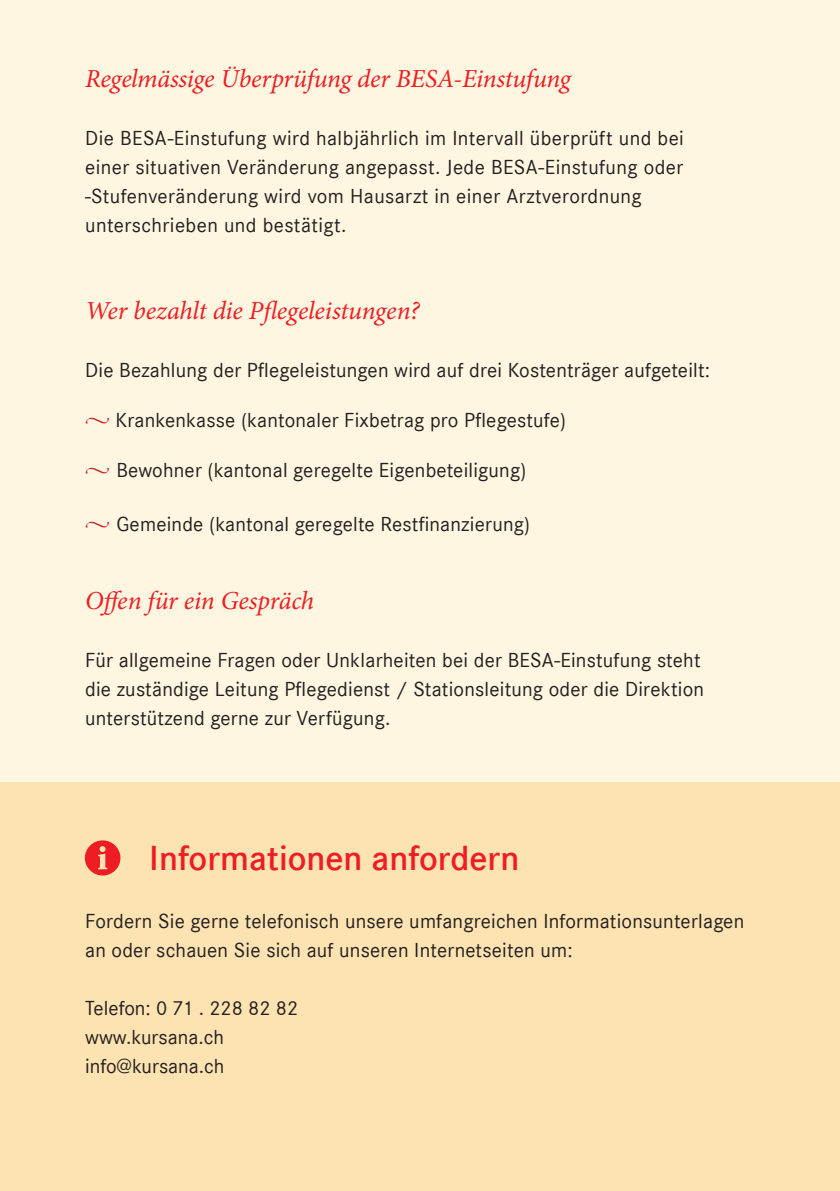
<style>
.page{position:relative;width:840px;height:1191px;background:#fff}
.page>*{position:absolute;margin:0;border:0;box-sizing:border-box;transform-origin:0 0}
.t1{font:600 36px "Corporate S";color:#ee1d23}
.t2{font:italic 26px "Minion Pro";letter-spacing:-.01em;color:#ee1d23}
.t3{font:21px/29px "Corporate S";letter-spacing:.01em;color:#231f20}
.s1{color:#d1232a}
</style>
<div class="page">
<div style="left:0;top:0;width:839px;height:1191px;background:#fef6e0"></div>
<hr style="left:839px;top:0;width:1px;height:1191px;background:#fef6e0">
<div style="left:0;top:782px;width:839px;height:409px;background:#fee3b2"></div>
<svg style="left:85px;top:840px;width:35px;height:35px"></svg>
<hr style="left:839px;top:0;width:1px;height:348px;background:#fee3b2">
<p class="t2" style="left:85px;top:61px;width:487px">Regelmässige Überprüfung der BESA-Einstufung</p>
<p class="t3" style="left:85px;top:124px;width:600px">Die BESA-Einstufung wird halbjährlich im Intervall überprüft und bei einer situativen Veränderung angepasst. Jede BESA-Einstufung oder -Stufenveränderung wird vom Hausarzt in einer Arztverordnung unterschrieben und bestätigt.</p>
<p class="t2" style="left:85px;top:293px;width:336px">Wer bezahlt die Pflegeleistungen?</p>
<p class="t3" style="left:85px;top:356px;width:626px">Die Bezahlung der Pflegeleistungen wird auf drei Kostenträger aufgeteilt:</p>
<p class="t3" style="left:85px;top:406px;width:482px"><span class="s1">❖</span> Krankenkasse (kantonaler Fixbetrag pro Pflegestufe)</p>
<p class="t3" style="left:85px;top:456px;width:442px"><span class="s1">❖</span> Bewohner (kantonal geregelte Eigenbeteiligung)</p>
<p class="t3" style="left:85px;top:510px;width:446px"><span class="s1">❖</span> Gemeinde (kantonal geregelte Restfinanzierung)</p>
<p class="t2" style="left:85px;top:583px;width:230px">Offen für ein Gespräch</p>
<p class="t3" style="left:85px;top:646px;width:620px">Für allgemeine Fragen oder Unklarheiten bei der BESA-Einstufung steht die zuständige Leitung Pflegedienst / Stationsleitung oder die Direktion unterstützend gerne zur Verfügung.</p>
<h1 class="t1" style="left:149px;top:837px;width:371px">Informationen anfordern</h1>
<p class="t3" style="left:85px;top:907px;width:660px">Fordern Sie gerne telefonisch unsere umfangreichen Informationsunterlagen an oder schauen Sie sich auf unseren Internetseiten um:</p>
<p class="t3" style="left:85px;top:994px;width:214px">Telefon: 0 71 . 228 82 82 www.kursana.ch info@kursana.ch</p>
</div>
